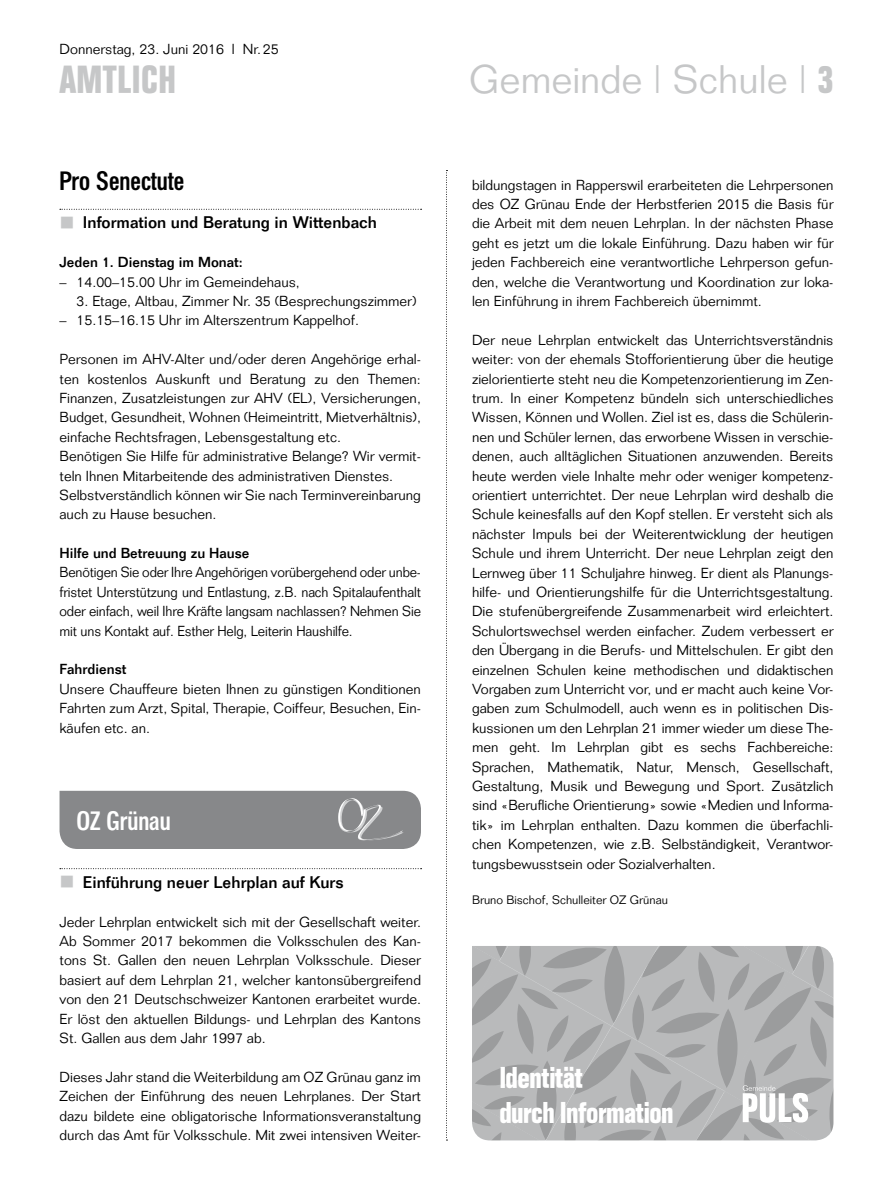
<style>
.page{position:relative;width:893px;height:1191px;background:#fff}
.page>*{position:absolute;margin:0;border:0;box-sizing:border-box;transform-origin:0 0}
.t1{font:300 39px "Folio";color:#c6c7c8}
.t2{font:700 39px "Folio Condensed BQ";letter-spacing:.025em;color:#c6c7c8}
.t3{font:700 30px/34.5px "Folio Condensed BQ";color:#fff}
.t4{font:500 26.25px "Folio Condensed BQ";color:#000}
.t5{font:500 26.25px "Folio Condensed BQ";color:#fff}
.t6{font:500 16.5px "Folio";color:#000}
.t7{font:300 14.25px/19.4px "Folio";color:#000;text-align:justify}
.t8{font:300 14.25px/19.4px "Folio";color:#000;scale:.95 1}
.t9{font:500 14.25px "Folio";color:#000}
.t10{font:300 12px "Folio";color:#000}
.s1{font-family:"Folio Condensed BQ";font-weight:700}
.s2{font-weight:500}
</style>
<div class="page">
<svg style="left:60px;top:209px;width:362px;height:1px"></svg>
<svg style="left:60px;top:868px;width:362px;height:1px"></svg>
<div style="left:60px;top:791px;width:361px;height:58px;background:#87888a"></div>
<svg style="left:446px;top:170px;width:1px;height:970px"></svg>
<svg style="left:472px;top:946px;width:361px;height:194px;background:#afb0b1"></svg>
<svg style="left:743px;top:1085px;width:65px;height:37px"></svg>
<p class="t7" style="left:60px;top:39px;width:221px">Donnerstag, 23. Juni 2016 l Nr.25</p>
<h1 class="t2" style="left:60px;top:58px;width:118px">AMTLICH</h1>
<p class="t1" style="left:469px;top:56px;width:366px">Gemeinde | Schule | <span class="s1">3</span></p>
<p class="t4" style="left:60px;top:166px;width:126px">Pro Senectute</p>
<p class="t6" style="left:83px;top:213px;width:296px">Information und Beratung in Wittenbach</p>
<p class="t9" style="left:60px;top:253px;width:185px">Jeden 1. Dienstag im Monat:</p>
<p class="t7" style="left:60px;top:272px;width:242px">– 14.00–15.00 Uhr im Gemeindehaus,</p>
<p class="t7" style="left:77px;top:291px;width:341px">3. Etage, Altbau, Zimmer Nr. 35 (Besprechungszimmer)</p>
<p class="t7" style="left:60px;top:311px;width:301px">– 15.15–16.15 Uhr im Alterszentrum Kappelhof.</p>
<p class="t7" style="left:60px;top:349px;width:363px;text-align:left">Personen im AHV-Alter und/oder deren Angehörige erhal&shy;ten kostenlos Auskunft und Beratung zu den Themen:<br>Finanzen, Zusatzleistungen zur AHV (EL), Versicherungen, Budget, Gesundheit, Wohnen (Heimeintritt, Mietverhältnis), einfache Rechtsfragen, Lebensgestaltung etc.<br>Benötigen Sie Hilfe für administrative Belange? Wir vermit&shy;teln Ihnen Mitarbeitende des administrativen Dienstes.<br>Selbstverständlich können wir Sie nach Terminvereinbarung auch zu Hause besuchen.</p>
<p class="t8" style="left:60px;top:543px;width:382px"><span class="s2">Hilfe und Betreuung zu Hause<br></span>Benötigen Sie oder Ihre Angehörigen vorübergehend oder unbe&shy;fristet Unterstützung und Entlastung, z.B. nach Spitalaufenthalt oder einfach, weil Ihre Kräfte langsam nachlassen? Nehmen Sie mit uns Kontakt auf. Esther Helg, Leiterin Haushilfe.</p>
<p class="t7" style="left:60px;top:660px;width:363px;text-align:left"><span class="s2">Fahrdienst<br></span>Unsere Chauffeure bieten Ihnen zu günstigen Konditionen Fahrten zum Arzt, Spital, Therapie, Coiffeur, Besuchen, Ein&shy;käufen etc. an.</p>
<p class="t5" style="left:77px;top:806px;width:96px">OZ Grünau</p>
<p class="t6" style="left:83px;top:872px;width:262px">Einführung neuer Lehrplan auf Kurs</p>
<p class="t7" style="left:60px;top:912px;width:363px">Jeder Lehrplan entwickelt sich mit der Gesellschaft weiter.<br>Ab Sommer 2017 bekommen die Volksschulen des Kan&shy;tons St. Gallen den neuen Lehrplan Volksschule. Dieser basiert auf dem Lehrplan 21, welcher kantonsübergreifend von den 21 Deutschschweizer Kantonen erarbeitet wurde.<br>Er löst den aktuellen Bildungs- und Lehrplan des Kantons St. Gallen aus dem Jahr 1997 ab.</p>
<p class="t7" style="left:60px;top:1067px;width:363px">Dieses Jahr stand die Weiterbildung am OZ Grünau ganz im Zeichen der Einführung des neuen Lehrplanes. Der Start dazu bildete eine obligatorische Informationsveranstaltung durch das Amt für Volksschule. Mit zwei intensiven Weiter-</p>
<p class="t7" style="left:472px;top:175px;width:363px">bildungstagen in Rapperswil erarbeiteten die Lehrpersonen des OZ Grünau Ende der Herbstferien 2015 die Basis für die Arbeit mit dem neuen Lehrplan. In der nächsten Phase geht es jetzt um die lokale Einführung. Dazu haben wir für jeden Fachbereich eine verantwortliche Lehrperson gefun&shy;den, welche die Verantwortung und Koordination zur loka&shy;len Einführung in ihrem Fachbereich übernimmt.</p>
<p class="t7" style="left:472px;top:330px;width:363px">Der neue Lehrplan entwickelt das Unterrichtsverständnis weiter: von der ehemals Stofforientierung über die heutige zielorientierte steht neu die Kompetenzorientierung im Zen&shy;trum. In einer Kompetenz bündeln sich unterschiedliches Wissen, Können und Wollen. Ziel ist es, dass die Schülerin&shy;nen und Schüler lernen, das erworbene Wissen in verschie&shy;denen, auch alltäglichen Situationen anzuwenden. Bereits heute werden viele Inhalte mehr oder weniger kompetenz&shy;orientiert unterrichtet. Der neue Lehrplan wird deshalb die Schule keinesfalls auf den Kopf stellen. Er versteht sich als nächster Impuls bei der Weiterentwicklung der heutigen Schule und ihrem Unterricht. Der neue Lehrplan zeigt den Lernweg über 11 Schuljahre hinweg. Er dient als Planungs&shy;hilfe- und Orientierungshilfe für die Unterrichtsgestaltung.<br>Die stufenübergreifende Zusammenarbeit wird erleichtert.<br>Schulortswechsel werden einfacher. Zudem verbessert er den Übergang in die Berufs- und Mittelschulen. Er gibt den einzelnen Schulen keine methodischen und didaktischen Vorgaben zum Unterricht vor, und er macht auch keine Vor&shy;gaben zum Schulmodell, auch wenn es in politischen Dis&shy;kussionen um den Lehrplan 21 immer wieder um diese The&shy;men geht. Im Lehrplan gibt es sechs Fachbereiche:<br>Sprachen, Mathematik, Natur, Mensch, Gesellschaft, Gestaltung, Musik und Bewegung und Sport. Zusätzlich sind «Berufliche Orientierung» sowie «Medien und Informa&shy;tik» im Lehrplan enthalten. Dazu kommen die überfachli&shy;chen Kompetenzen, wie z.B. Selbständigkeit, Verantwor&shy;tungsbewusstsein oder Sozialverhalten.</p>
<p class="t10" style="left:472px;top:893px;width:197px">Bruno Bischof, Schulleiter OZ Grünau</p>
<p class="t3" style="left:500px;top:1061px;width:175px">Identität<br>durch Information</p>
</div>
